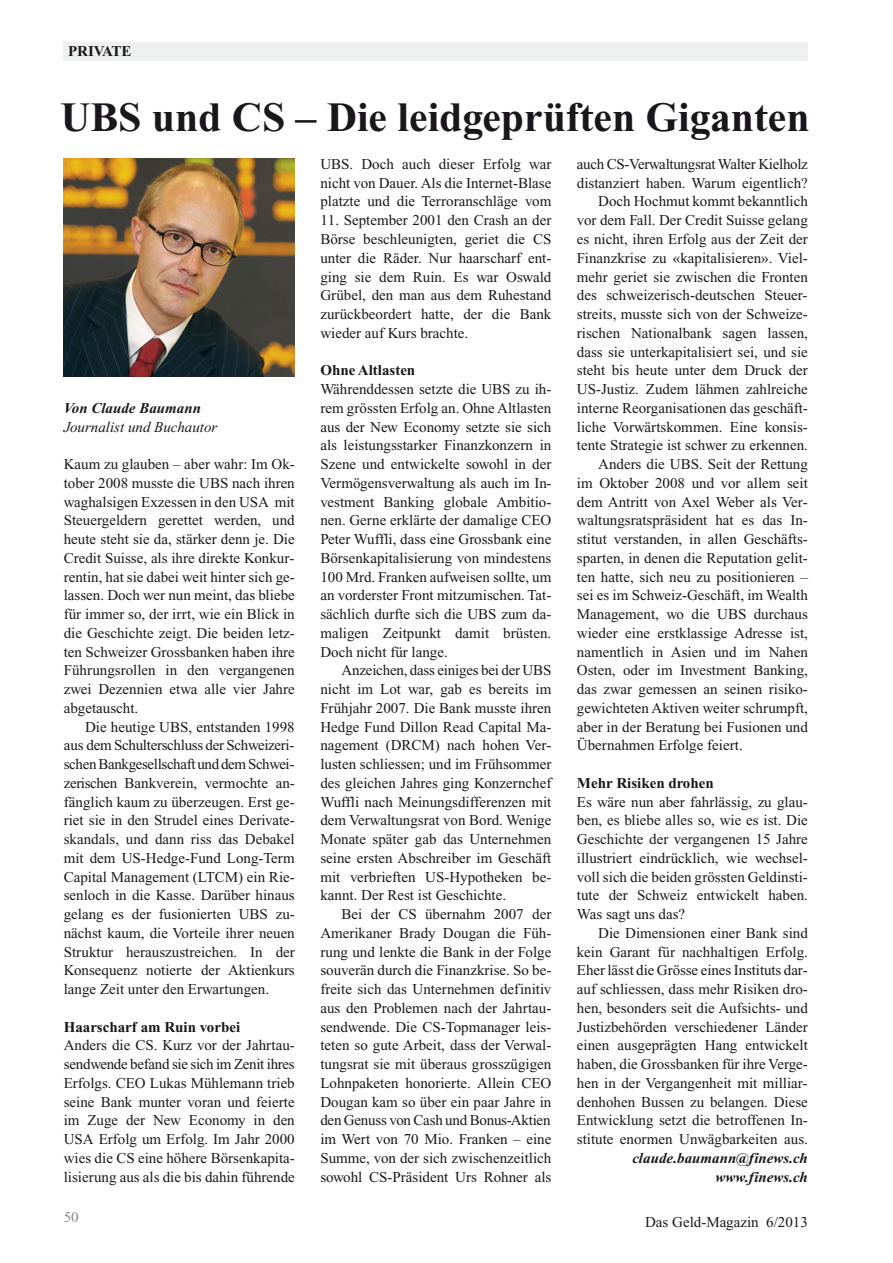
<style>
.page{position:relative;width:893px;height:1263px;background:#fff}
.page>*{position:absolute;margin:0;border:0;box-sizing:border-box;transform-origin:0 0}
.t1{font:700 41.7px "Times New Roman PS Std";color:#1a171c}
.t2{font:15px/18.8px "Times New Roman PS Std";color:#1a171c;text-align:justify}
.t3{font:700 15px "Times New Roman PS Std";color:#1a171c}
.t4{font:italic 700 15px/18.8px "Times New Roman PS Std";color:#1a171c;text-align:right}
.t5{font:15px "Times New Roman PS Std";letter-spacing:-.02em;color:#1a171c}
.t6{font:italic 15px "Times New Roman PS Std";color:#1a171c}
.t7{font:15px "Times New Roman PS Std";color:#87888a}
</style>
<div class="page">
<div style="left:64px;top:43px;width:744px;height:18px;background:#eeefef"></div>
<img style="left:64px;top:159px;width:231px;height:218px">
<p class="t3" style="left:68px;top:46px;width:65px">PRIVATE</p>
<h1 class="t1" style="left:60px;top:102px;width:751px">UBS und CS – Die leidgeprüften Giganten</h1>
<p class="t4" style="left:64px;top:400px;width:139px">Von Claude Baumann</p>
<p class="t6" style="left:64px;top:421px;width:155px">Journalist und Buchautor</p>
<p class="t2" style="left:64px;top:456px;width:233px">Kaum zu glauben – aber wahr: Im Ok&shy;tober 2008 musste die UBS nach ihren waghalsigen Exzessen in den USA mit Steuergeldern gerettet werden, und heute steht sie da, stärker denn je. Die Credit Suisse, als ihre direkte Konkur&shy;rentin, hat sie dabei weit hinter sich ge&shy;lassen. Doch wer nun meint, das bliebe für immer so, der irrt, wie ein Blick in die Geschichte zeigt. Die beiden letz&shy;ten Schweizer Grossbanken haben ihre Führungsrollen in den vergangenen zwei Dezennien etwa alle vier Jahre abgetauscht.</p>
<p class="t2" style="left:64px;top:718px;width:233px;text-indent:21px">Die heutige UBS, entstanden 1998 aus dem Schulterschluss der Schweizeri&shy;schen Bankgesellschaft und dem Schwei&shy;zerischen Bankverein, vermochte an&shy;fänglich kaum zu überzeugen. Erst ge&shy;riet sie in den Strudel eines Derivate&shy;skandals, und dann riss das Debakel mit dem US-Hedge-Fund Long-Term Capital Management (LTCM) ein Rie&shy;senloch in die Kasse. Darüber hinaus gelang es der fusionierten UBS zu&shy;nächst kaum, die Vorteile ihrer neuen Struktur herauszustreichen. In der Konsequenz notierte der Aktienkurs lange Zeit unter den Erwartungen.</p>
<p class="t3" style="left:64px;top:1021px;width:178px">Haarscharf am Ruin vorbei</p>
<p class="t2" style="left:64px;top:1037px;width:233px">Anders die CS. Kurz vor der Jahrtau&shy;sendwende befand sie sich im Zenit ihres Erfolgs. CEO Lukas Mühlemann trieb seine Bank munter voran und feierte im Zuge der New Economy in den USA Erfolg um Erfolg. Im Jahr 2000 wies die CS eine höhere Börsenkapita&shy;lisierung aus als die bis dahin führende</p>
<p class="t7" style="left:64px;top:1212px;width:16px">50</p>
<p class="t2" style="left:320px;top:156px;width:233px">UBS. Doch auch dieser Erfolg war nicht von Dauer. Als die Internet-Blase platzte und die Terroranschläge vom</p>
<p class="t2" style="left:320px;top:212px;width:233px">11. September 2001 den Crash an der Börse beschleunigten, geriet die CS unter die Räder. Nur haarscharf ent&shy;ging sie dem Ruin. Es war Oswald Grübel, den man aus dem Ruhestand zurückbeordert hatte, der die Bank wieder auf Kurs brachte.</p>
<p class="t3" style="left:320px;top:365px;width:96px">Ohne Altlasten</p>
<p class="t2" style="left:320px;top:381px;width:233px">Währenddessen setzte die UBS zu ih&shy;rem grössten Erfolg an. Ohne Altlasten aus der New Economy setzte sie sich als leistungsstarker Finanzkonzern in Szene und entwickelte sowohl in der Vermögensverwaltung als auch im In&shy;vestment Banking globale Ambitio&shy;nen. Gerne erklärte der damalige CEO Peter Wuffli, dass eine Grossbank eine Börsenkapitalisierung von mindestens 100 Mrd. Franken aufweisen sollte, um an vorderster Front mitzumischen. Tat&shy;sächlich durfte sich die UBS zum da&shy;maligen Zeitpunkt damit brüsten.<br>Doch nicht für lange.</p>
<p class="t2" style="left:320px;top:662px;width:233px;text-indent:21px">Anzeichen, dass einiges bei der UBS nicht im Lot war, gab es bereits im Frühjahr 2007. Die Bank musste ihren Hedge Fund Dillon Read Capital Ma&shy;nagement (DRCM) nach hohen Ver - lusten schliessen; und im Frühsommer des gleichen Jahres ging Konzernchef Wuffli nach Meinungsdifferenzen mit dem Verwaltungsrat von Bord. Wenige Monate später gab das Unternehmen seine ersten Abschreiber im Geschäft mit verbrieften US-Hypotheken be&shy;kannt. Der Rest ist Geschichte.</p>
<p class="t2" style="left:320px;top:906px;width:233px;text-indent:21px">Bei der CS übernahm 2007 der Amerikaner Brady Dougan die Füh&shy;rung und lenkte die Bank in der Folge souverän durch die Finanzkrise. So be&shy;freite sich das Unternehmen definitiv aus den Problemen nach der Jahrtau&shy;sendwende. Die CS-Topmanager leis&shy;teten so gute Arbeit, dass der Verwal&shy;tungsrat sie mit überaus grosszügigen Lohnpaketen honorierte. Allein CEO Dougan kam so über ein paar Jahre in den Genuss von Cash und Bonus- Aktien im Wert von 70 Mio. Franken – eine Summe, von der sich zwischenzeitlich sowohl CS-Präsident Urs Rohner als</p>
<p class="t5" style="left:577px;top:159px;width:233px">auch CS-Verwaltungsrat Walter Kielholz</p>
<p class="t2" style="left:577px;top:175px;width:233px">distanziert haben. Warum eigentlich?</p>
<p class="t2" style="left:598px;top:193px;width:211px">Doch Hochmut kommt bekanntlich</p>
<p class="t2" style="left:577px;top:212px;width:233px">vor dem Fall. Der Credit Suisse gelang</p>
<p class="t2" style="left:577px;top:231px;width:233px">es nicht, ihren Erfolg aus der Zeit der</p>
<p class="t2" style="left:577px;top:250px;width:233px">Finanzkrise zu «kapitalisieren». Viel-</p>
<p class="t2" style="left:577px;top:268px;width:233px">mehr geriet sie zwischen die Fronten</p>
<p class="t2" style="left:577px;top:287px;width:232px">des schweizerisch-deutschen Steuer-</p>
<p class="t2" style="left:577px;top:306px;width:233px">streits, musste sich von der Schweize-</p>
<p class="t2" style="left:577px;top:325px;width:233px">rischen Nationalbank sagen lassen,</p>
<p class="t2" style="left:577px;top:343px;width:233px">dass sie unterkapitalisiert sei, und sie</p>
<p class="t2" style="left:577px;top:362px;width:233px">steht bis heute unter dem Druck der</p>
<p class="t2" style="left:577px;top:381px;width:233px">US-Justiz. Zudem lähmen zahlreiche</p>
<p class="t2" style="left:577px;top:400px;width:233px">interne Reorganisationen das geschäft-</p>
<p class="t2" style="left:577px;top:418px;width:233px">liche Vorwärtskommen. Eine konsis-</p>
<p class="t2" style="left:577px;top:437px;width:233px">tente Strategie ist schwer zu erkennen.</p>
<p class="t2" style="left:598px;top:456px;width:211px">Anders die UBS. Seit der Rettung</p>
<p class="t2" style="left:577px;top:475px;width:233px">im Oktober 2008 und vor allem seit</p>
<p class="t2" style="left:577px;top:493px;width:233px">dem Antritt von Axel Weber als Ver-</p>
<p class="t2" style="left:577px;top:512px;width:233px">waltungsratspräsident hat es das In -</p>
<p class="t2" style="left:577px;top:531px;width:233px">stitut verstanden, in allen Geschäfts -</p>
<p class="t2" style="left:577px;top:550px;width:233px">sparten, in denen die Reputation gelit-</p>
<p class="t2" style="left:577px;top:568px;width:233px">ten hatte, sich neu zu positionieren –</p>
<p class="t2" style="left:577px;top:587px;width:233px">sei es im Schweiz-Geschäft, im Wealth</p>
<p class="t2" style="left:577px;top:606px;width:233px">Management, wo die UBS durchaus</p>
<p class="t2" style="left:577px;top:625px;width:233px">wieder eine erstklassige Adresse ist,</p>
<p class="t2" style="left:577px;top:643px;width:233px">namentlich in Asien und im Nahen</p>
<p class="t2" style="left:577px;top:662px;width:233px">Osten, oder im Investment Banking,</p>
<p class="t2" style="left:577px;top:681px;width:233px">das zwar gemessen an seinen risiko -</p>
<p class="t2" style="left:577px;top:700px;width:233px">gewichteten Aktiven weiter schrumpft,</p>
<p class="t2" style="left:577px;top:718px;width:233px">aber in der Beratung bei Fusionen und</p>
<p class="t2" style="left:577px;top:737px;width:167px">Übernahmen Erfolge feiert.</p>
<p class="t3" style="left:577px;top:777px;width:138px">Mehr Risiken drohen</p>
<p class="t2" style="left:577px;top:793px;width:233px">Es wäre nun aber fahrlässig, zu glau&shy;ben, es bliebe alles so, wie es ist. Die Geschichte der vergangenen 15 Jahre illustriert eindrücklich, wie wechsel&shy;voll sich die beiden grössten Geldinsti&shy;tute der Schweiz entwickelt haben.<br>Was sagt uns das?</p>
<p class="t2" style="left:577px;top:925px;width:233px;text-indent:21px">Die Dimensionen einer Bank sind kein Garant für nachhaltigen Erfolg.<br>Eher lässt die Grösse eines Instituts dar - auf schliessen, dass mehr Risiken dro&shy;hen, besonders seit die Aufsichts- und Justizbehörden verschiedener Länder einen ausgeprägten Hang entwickelt haben, die Grossbanken für ihre Verge&shy;hen in der Vergangenheit mit milliar&shy;denhohen Bussen zu belangen. Diese Entwicklung setzt die betroffenen In&shy;stitute enormen Unwägbarkeiten aus.</p>
<p class="t4" style="left:632px;top:1150px;width:177px">claude.baumann@finews.ch www.finews.ch</p>
<p class="t2" style="left:645px;top:1214px;width:164px">Das Geld-Magazin 6/2013</p>
</div>
